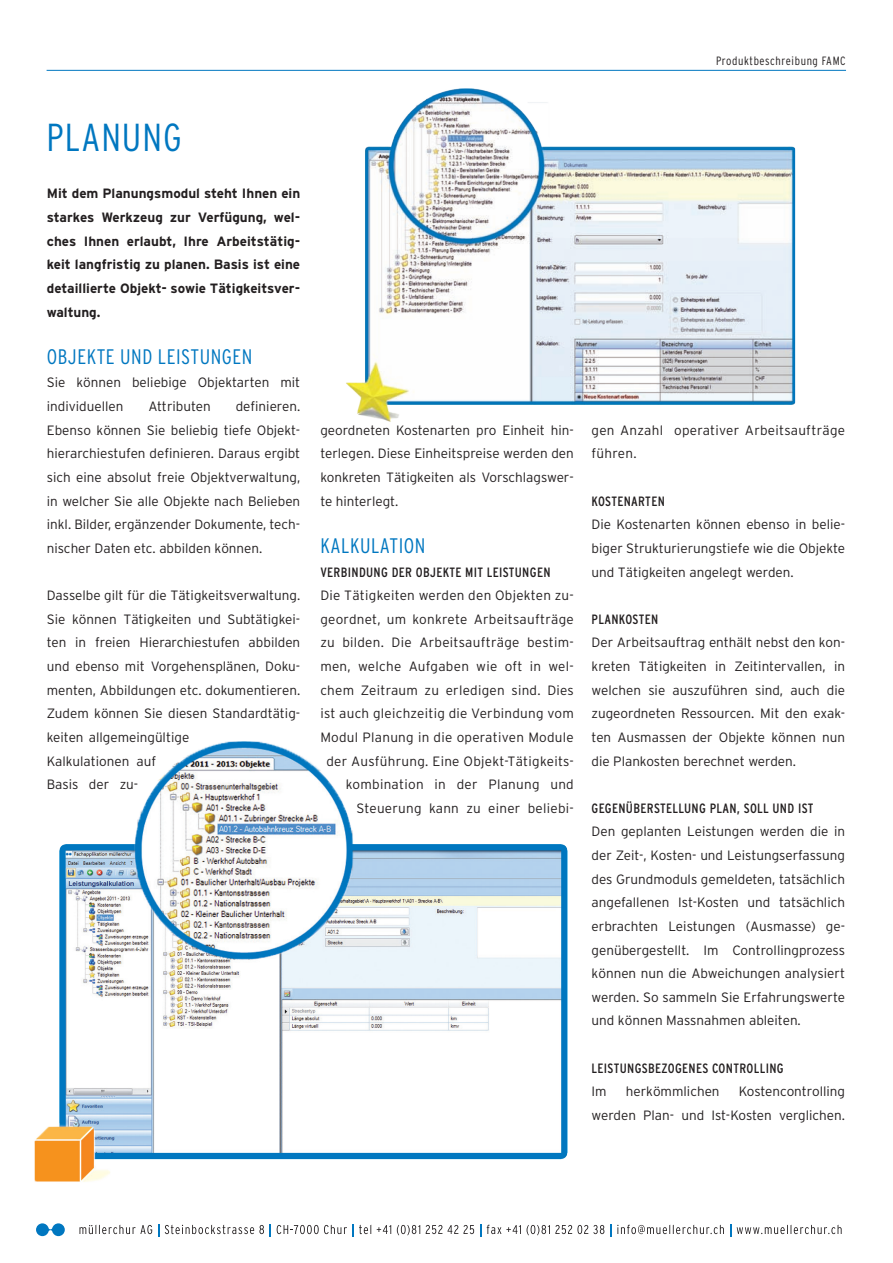
<style>
.page{position:relative;width:893px;height:1263px;background:#fff}
.page>*{position:absolute;margin:0;border:0;box-sizing:border-box;transform-origin:0 0}
.Überschrift{font:300 condensed 39px "Interstate";letter-spacing:.025em;color:#0077c0}
.Grundlinienraster{font:300 condensed 21px "Interstate";letter-spacing:.025em;color:#0077c0}
.Grundlinienraster-2{font:300 13.5px/23.7px "Interstate";color:#231f20;text-align:justify}
.Grundlinienraster-3{font:300 13.5px/23.7px "Interstate";letter-spacing:.02em;color:#231f20;text-align:right}
.Grundlinienraster-4{font:700 13.5px/23.7px "Interstate";color:#231f20;text-align:justify}
.Grundlinienraster-5{font:condensed 13.5px "Interstate";letter-spacing:.025em;color:#231f20}
.Grundlinienraster-6{font:300 condensed 12px "Interstate";letter-spacing:.05em;color:#231f20}
</style>
<div class="page">
<img style="left:35px;top:741px;width:532px;height:441px">
<img style="left:346px;top:88px;width:449px;height:334px">
<svg style="left:36px;top:1223px;width:29px;height:13px"></svg>
<svg style="left:80px;top:1225px;width:72px;height:9px"></svg>
<svg style="left:158px;top:1224px;width:1px;height:12px"></svg>
<svg style="left:165px;top:1225px;width:99px;height:9px"></svg>
<svg style="left:270px;top:1224px;width:1px;height:12px"></svg>
<svg style="left:277px;top:1224px;width:94px;height:12px"></svg>
<svg style="left:377px;top:1225px;width:14px;height:9px"></svg>
<svg style="left:397px;top:1225px;width:23px;height:10px"></svg>
<svg style="left:426px;top:1225px;width:48px;height:9px"></svg>
<svg style="left:480px;top:1224px;width:1px;height:12px"></svg>
<svg style="left:487px;top:1225px;width:34px;height:9px"></svg>
<svg style="left:527px;top:1225px;width:77px;height:10px"></svg>
<svg style="left:610px;top:1224px;width:1px;height:12px"></svg>
<svg style="left:617px;top:1225px;width:107px;height:9px"></svg>
<svg style="left:730px;top:1224px;width:1px;height:12px"></svg>
<svg style="left:737px;top:1225px;width:105px;height:9px"></svg>
<hr style="left:47px;top:70px;width:799px;height:1px;background:#0077c0">
<p class="Grundlinienraster-6" style="left:716px;top:53px;width:131px">Produktbeschreibung FAMC</p>
<p class="Überschrift" style="left:47px;top:114px;width:136px">PLANUNG</p>
<p class="Grundlinienraster-4" style="left:47px;top:182px;width:255px">Mit dem Planungsmodul steht Ihnen ein starkes Werkzeug zur Verfügung, wel&shy;ches Ihnen erlaubt, Ihre Arbeitstätig&shy;keit langfristig zu planen. Basis ist eine detaillierte Objekt- sowie Tätigkeitsver&shy;waltung.</p>
<p class="Grundlinienraster" style="left:47px;top:344px;width:207px">OBJEKTE UND LEISTUNGEN</p>
<p class="Grundlinienraster-2" style="left:47px;top:371px;width:255px">Sie können beliebige Objektarten mit individuellen</p>
<p class="Grundlinienraster-2" style="left:47px;top:394px;width:255px;text-indent:189px">definieren.<br>Ebenso können Sie beliebig tiefe Objekt&shy;hierarchiestufen definieren. Daraus ergibt sich eine absolut freie Objektverwaltung, in welcher Sie alle Objekte nach Belieben inkl. Bilder, ergänzender Dokumente, tech&shy;nischer Daten etc. abbilden können.</p>
<p class="Grundlinienraster-2" style="left:47px;top:583px;width:255px;text-align:left">Dasselbe gilt für die Tätigkeitsverwaltung.<br>Sie können Tätigkeiten und Subtätigkei&shy;ten in freien Hierarchiestufen abbilden und ebenso mit Vorgehensplänen, Doku&shy;menten, Abbildungen etc. dokumentieren.<br>Zudem können Sie diesen Standardtätig&shy;keiten allgemeingültige<br>Kalkulationen auf<br>Basis der zu-</p>
<p class="Grundlinienraster-2" style="left:148px;top:394px;width:64px">Attributen</p>
<p class="Grundlinienraster-2" style="left:320px;top:418px;width:255px">geordneten Kostenarten pro Einheit hin&shy;terlegen. Diese Einheitspreise werden den konkreten Tätigkeiten als Vorschlagswer&shy;te hinterlegt.</p>
<p class="Grundlinienraster" style="left:320px;top:533px;width:107px">KALKULATION</p>
<p class="Grundlinienraster-5" style="left:320px;top:563px;width:232px">VERBINDUNG DER OBJEKTE MIT LEISTUNGEN</p>
<p class="Grundlinienraster-3" style="left:320px;top:583px;width:255px">Die Tätigkeiten werden den Objekten zu&shy;geordnet, um konkrete Arbeitsaufträge zu bilden. Die Arbeitsaufträge bestim&shy;men, welche Aufgaben wie oft in wel&shy;chem Zeitraum zu erledigen sind. Dies ist auch gleichzeitig die Verbindung vom Modul Planung in die operativen Module der Ausführung. Eine Objekt-Tätigkeits&shy;kombination in der Planung und Steuerung kann zu einer beliebi-</p>
<p class="Grundlinienraster-3" style="left:592px;top:418px;width:255px;text-align:left">gen Anzahl operativer Arbeitsaufträge führen.</p>
<p class="Grundlinienraster-5" style="left:592px;top:493px;width:75px">KOSTENARTEN</p>
<p class="Grundlinienraster-2" style="left:592px;top:512px;width:255px">Die Kostenarten können ebenso in belie&shy;biger Strukturierungstiefe wie die Objekte und Tätigkeiten angelegt werden.</p>
<p class="Grundlinienraster-5" style="left:592px;top:611px;width:68px">PLANKOSTEN</p>
<p class="Grundlinienraster-2" style="left:592px;top:631px;width:255px">Der Arbeitsauftrag enthält nebst den kon&shy;kreten Tätigkeiten in Zeitintervallen, in welchen sie auszuführen sind, auch die zugeordneten Ressourcen. Mit den exak&shy;ten Ausmassen der Objekte können nun die Plankosten berechnet werden.</p>
<p class="Grundlinienraster-5" style="left:592px;top:800px;width:223px">GEGENÜBERSTELLUNG PLAN, SOLL UND IST</p>
<p class="Grundlinienraster-2" style="left:592px;top:820px;width:255px">Den geplanten Leistungen werden die in der Zeit-, Kosten- und Leistungserfassung des Grundmoduls gemeldeten, tatsächlich angefallenen Ist-Kosten und tatsächlich erbrachten Leistungen (Ausmasse) ge&shy;genübergestellt. Im Controllingprozess können nun die Abweichungen analysiert werden. So sammeln Sie Erfahrungswerte und können Massnahmen ableiten.</p>
<p class="Grundlinienraster-5" style="left:592px;top:1060px;width:194px">LEISTUNGSBEZOGENES CONTROLLING</p>
<p class="Grundlinienraster-2" style="left:592px;top:1079px;width:17px">Im</p>
<p class="Grundlinienraster-2" style="left:626px;top:1079px;width:95px">herkömmlichen</p>
<p class="Grundlinienraster-2" style="left:592px;top:1079px;width:255px;text-align:right">Kostencontrolling<br>werden Plan- und Ist-Kosten verglichen.</p>
</div>
